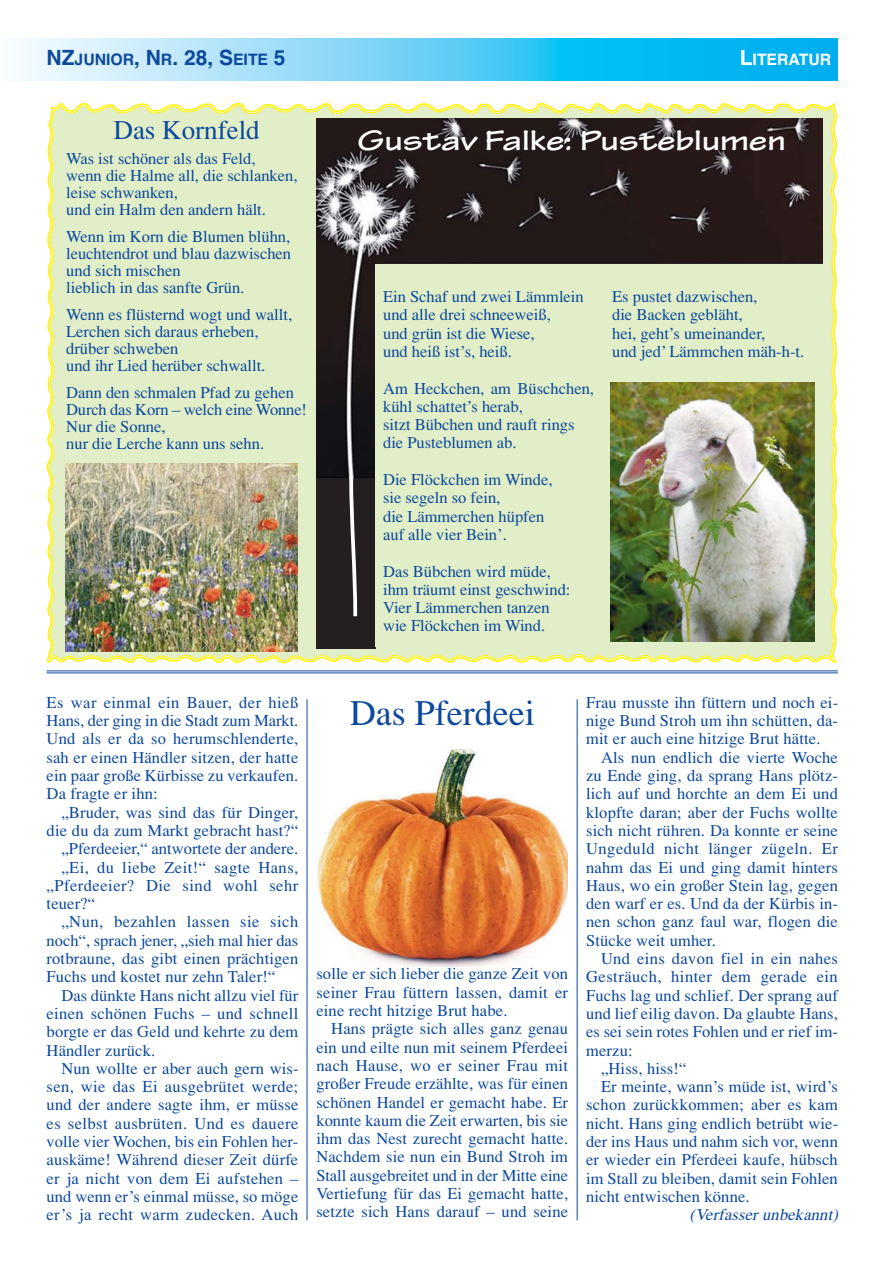
<style>
.page{position:relative;width:893px;height:1263px;background:#fff}
.page>*{position:absolute;margin:0;border:0;box-sizing:border-box;transform-origin:0 0}
.t1{font:36px "Times H Roman";color:#0c499c}
.t2{font:700 expanded 30px "Tekton Pro";color:#fff}
.t3{font:27px "Times H Roman";color:#0c499c}
.t4{font:16.5px/18.3px "Times H Roman";letter-spacing:.005em;color:#0c499c}
.t5{font:16.5px "Times H Roman";letter-spacing:.03em;color:#0c499c}
.t6{font:16.5px "Times H Roman";letter-spacing:.025em;color:#0c499c}
.t7{font:italic 16.5px "Times H Roman";color:#0c499c}
.t8{font:700 15.75px "Helvetica";color:#0c499c}
.t9{font:700 15.75px "Helvetica";color:#fff}
.s1{font-size:21px}
</style>
<div class="page">
<svg style="left:20px;top:38px;width:817px;height:43px;background:#63d0f6"></svg>
<hr style="left:47px;top:670px;width:790px;height:1px;background:#0c499c">
<hr style="left:47px;top:672px;width:790px;height:1px;background:#0c499c">
<svg style="left:48px;top:103px;width:788px;height:559px;background:#e2edbe"></svg>
<img style="left:317px;top:118px;width:505px;height:361px">
<div style="left:317px;top:479px;width:59px;height:170px;background:#231f20"></div>
<div style="left:375px;top:264px;width:448px;height:382px;background:#e1eec7"></div>
<img style="left:610px;top:382px;width:204px;height:260px">
<img style="left:317px;top:749px;width:250px;height:218px">
<img style="left:66px;top:464px;width:231px;height:187px">
<svg style="left:347px;top:473px;width:12px;height:144px"></svg>
<hr style="left:577px;top:699px;width:1px;height:521px;background:#0c499c">
<hr style="left:307px;top:699px;width:1px;height:521px;background:#0c499c">
<p class="t8" style="left:47px;top:54px;width:240px"><span class="s1">NZ</span>JUNIOR<span class="s1">, N</span>R<span class="s1">. 28, S</span>EITE <span class="s1">5</span></p>
<p class="t9" style="left:739px;top:54px;width:93px"><span class="s1">L</span>ITERATUR</p>
<h3 class="t3" style="left:113px;top:120px;width:148px">Das Kornfeld</h3>
<p class="t4" style="left:66px;top:151px;width:233px;line-height:17.2px">Was ist schöner als das Feld,<br>wenn die Halme all, die schlanken, leise schwanken,<br>und ein Halm den andern hält.</p>
<p class="t4" style="left:66px;top:229px;width:226px;line-height:17.2px">Wenn im Korn die Blumen blühn, leuchtendrot und blau dazwischen und sich mischen<br>lieblich in das sanfte Grün.</p>
<p class="t4" style="left:66px;top:307px;width:227px;line-height:17.2px">Wenn es flüsternd wogt und wallt,<br>Lerchen sich daraus erheben, drüber schweben<br>und ihr Lied herüber schwallt.</p>
<p class="t4" style="left:66px;top:385px;width:242px;line-height:17.2px">Dann den schmalen Pfad zu gehen<br>Durch das Korn – welch eine Wonne!<br>Nur die Sonne,<br>nur die Lerche kann uns sehn.</p>
<h2 class="t2" style="left:357px;top:122px;width:430px">Gustav Falke: Pusteblumen</h2>
<p class="t4" style="left:383px;top:289px;width:202px">Ein Schaf und zwei Lämmlein und alle drei schneeweiß,<br>und grün ist die Wiese,<br>und heiß ist’s, heiß.</p>
<p class="t4" style="left:383px;top:381px;width:212px">Am Heckchen, am Büschchen, kühl schattet’s herab,<br>sitzt Bübchen und rauft rings die Pusteblumen ab.</p>
<p class="t4" style="left:383px;top:472px;width:171px">Die Flöckchen im Winde, sie segeln so fein,<br>die Lämmerchen hüpfen auf alle vier Bein’.</p>
<p class="t4" style="left:383px;top:564px;width:189px">Das Bübchen wird müde, ihm träumt einst geschwind:<br>Vier Lämmerchen tanzen wie Flöckchen im Wind.</p>
<p class="t4" style="left:612px;top:289px;width:194px">Es pustet dazwischen,<br>die Backen gebläht,<br>hei, geht’s umeinander,<br>und jed’ Lämmchen mäh-h-t.</p>
<p class="t4" style="left:47px;top:695px;width:253px;text-align:justify">Es war einmal ein Bauer, der hieß Hans, der ging in die Stadt zum Markt.<br>Und als er da so herumschlenderte, sah er einen Händler sitzen, der hatte ein paar große Kürbisse zu verkaufen.<br>Da fragte er ihn:</p>
<p class="t4" style="left:61px;top:805px;width:238px">„Bruder, was sind das für Dinger,</p>
<p class="t4" style="left:47px;top:823px;width:253px">die du da zum Markt gebracht hast?“</p>
<p class="t4" style="left:61px;top:841px;width:238px">„Pferdeeier,“ antwortete der andere.</p>
<p class="t5" style="left:61px;top:861px;width:238px">„Ei, du liebe Zeit!“ sagte Hans,</p>
<p class="t5" style="left:47px;top:880px;width:253px">„Pferdeeier? Die sind wohl sehr</p>
<p class="t4" style="left:47px;top:896px;width:50px">teuer?“</p>
<p class="t5" style="left:61px;top:916px;width:238px">„Nun, bezahlen lassen sie sich</p>
<p class="t4" style="left:47px;top:933px;width:253px">noch“, sprach jener, „sieh mal hier das</p>
<p class="t4" style="left:47px;top:951px;width:253px">rotbraune, das gibt einen prächtigen</p>
<p class="t4" style="left:47px;top:969px;width:230px">Fuchs und kostet nur zehn Taler!“</p>
<p class="t4" style="left:61px;top:988px;width:238px">Das dünkte Hans nicht allzu viel für</p>
<p class="t4" style="left:47px;top:1006px;width:253px">einen schönen Fuchs – und schnell</p>
<p class="t4" style="left:47px;top:1024px;width:253px">borgte er das Geld und kehrte zu dem</p>
<p class="t4" style="left:47px;top:1043px;width:110px">Händler zurück.</p>
<p class="t4" style="left:61px;top:1061px;width:239px">Nun wollte er aber auch gern wis-</p>
<p class="t4" style="left:47px;top:1079px;width:253px">sen, wie das Ei ausgebrütet werde;</p>
<p class="t4" style="left:47px;top:1097px;width:253px">und der andere sagte ihm, er müsse</p>
<p class="t6" style="left:47px;top:1118px;width:253px">es selbst ausbrüten. Und es dauere</p>
<p class="t4" style="left:47px;top:1134px;width:253px">volle vier Wochen, bis ein Fohlen her-</p>
<p class="t4" style="left:47px;top:1152px;width:253px">auskäme! Während dieser Zeit dürfe</p>
<p class="t4" style="left:47px;top:1171px;width:253px">er ja nicht von dem Ei aufstehen –</p>
<p class="t4" style="left:47px;top:1189px;width:253px">und wenn er’s einmal müsse, so möge</p>
<p class="t4" style="left:47px;top:1207px;width:253px">er’s ja recht warm zudecken. Auch</p>
<h1 class="t1" style="left:350px;top:700px;width:186px">Das Pferdeei</h1>
<p class="t4" style="left:316px;top:966px;width:253px;text-align:justify">solle er sich lieber die ganze Zeit von seiner Frau füttern lassen, damit er eine recht hitzige Brut habe.</p>
<p class="t4" style="left:316px;top:1021px;width:253px;text-align:justify;text-indent:15px">Hans prägte sich alles ganz genau ein und eilte nun mit seinem Pferdeei nach Hause, wo er seiner Frau mit großer Freude erzählte, was für einen schönen Handel er gemacht habe. Er konnte kaum die Zeit erwarten, bis sie ihm das Nest zurecht gemacht hatte.<br>Nachdem sie nun ein Bund Stroh im Stall ausgebreitet und in der Mitte eine Vertiefung für das Ei gemacht hatte, setzte sich Hans darauf – und seine</p>
<p class="t4" style="left:586px;top:695px;width:253px;text-align:justify">Frau musste ihn füttern und noch ei&shy;nige Bund Stroh um ihn schütten, da&shy;mit er auch eine hitzige Brut hätte.</p>
<p class="t4" style="left:586px;top:750px;width:253px;text-align:justify;text-indent:15px">Als nun endlich die vierte Woche zu Ende ging, da sprang Hans plötz&shy;lich auf und horchte an dem Ei und klopfte daran; aber der Fuchs wollte sich nicht rühren. Da konnte er seine Ungeduld nicht länger zügeln. Er nahm das Ei und ging damit hinters Haus, wo ein großer Stein lag, gegen den warf er es. Und da der Kürbis in&shy;nen schon ganz faul war, flogen die Stücke weit umher.</p>
<p class="t4" style="left:601px;top:951px;width:238px">Und eins davon fiel in ein nahes</p>
<p class="t5" style="left:586px;top:971px;width:253px">Gesträuch, hinter dem gerade ein</p>
<p class="t4" style="left:586px;top:988px;width:253px">Fuchs lag und schlief. Der sprang auf</p>
<p class="t4" style="left:586px;top:1006px;width:253px">und lief eilig davon. Da glaubte Hans,</p>
<p class="t4" style="left:586px;top:1024px;width:253px">es sei sein rotes Fohlen und er rief im-</p>
<p class="t4" style="left:586px;top:1043px;width:48px">merzu:</p>
<p class="t4" style="left:601px;top:1061px;width:87px">„Hiss, hiss!“</p>
<p class="t4" style="left:601px;top:1079px;width:238px">Er meinte, wann’s müde ist, wird’s</p>
<p class="t4" style="left:586px;top:1097px;width:253px">schon zurückkommen; aber es kam</p>
<p class="t4" style="left:586px;top:1116px;width:253px">nicht. Hans ging endlich betrübt wie-</p>
<p class="t4" style="left:586px;top:1134px;width:253px">der ins Haus und nahm sich vor, wenn</p>
<p class="t4" style="left:586px;top:1152px;width:253px">er wieder ein Pferdeei kaufe, hübsch</p>
<p class="t4" style="left:586px;top:1171px;width:253px">im Stall zu bleiben, damit sein Fohlen</p>
<p class="t4" style="left:586px;top:1189px;width:165px">nicht entwischen könne.</p>
<p class="t7" style="left:689px;top:1209px;width:153px">(Verfasser unbekannt)</p>
</div>
